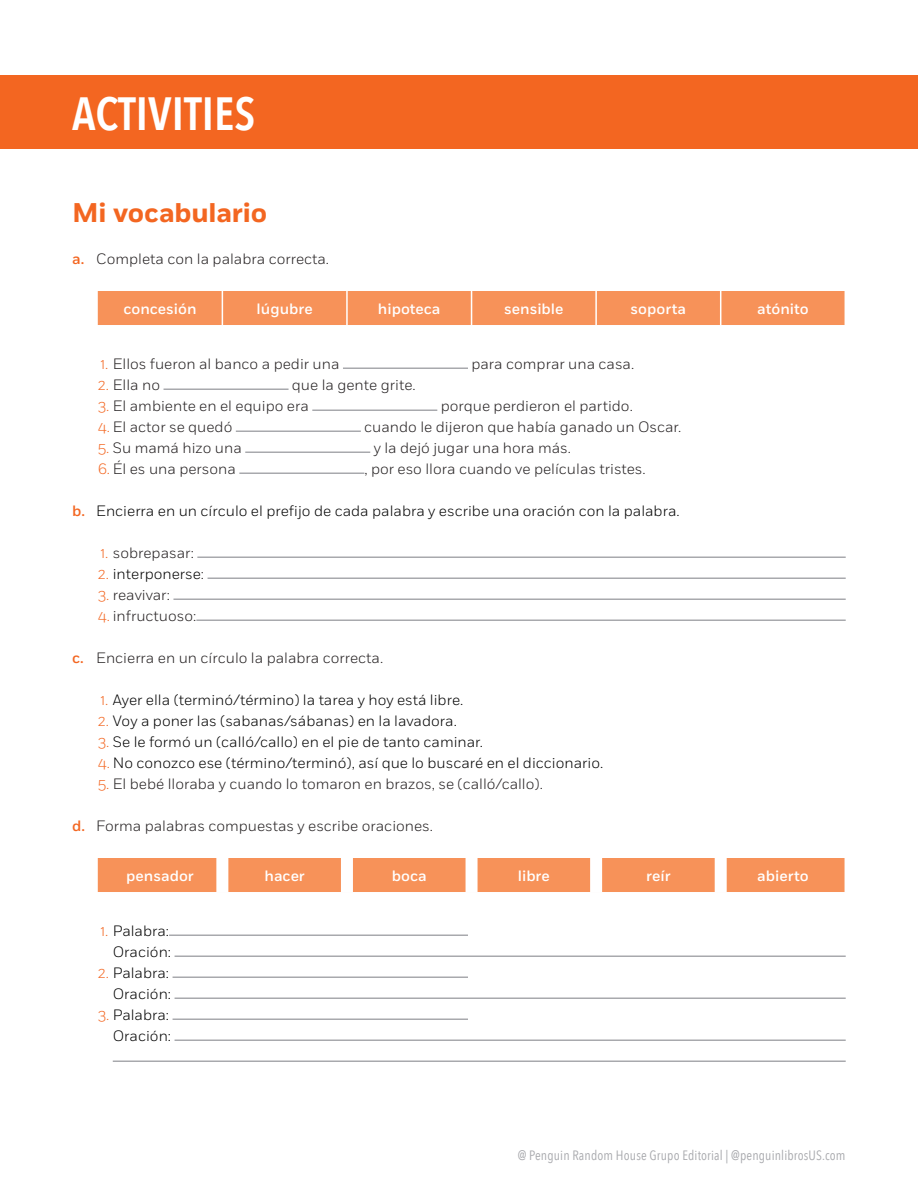
<style>
.page{position:relative;width:918px;height:1188px;background:#fff}
.page>*{position:absolute;margin:0;border:0;box-sizing:border-box;transform-origin:0 0}
.T2{font:600 46.5px "Avenir Next Condensed";color:#fff}
.t1{font:700 27px "Fort";letter-spacing:-.01em;color:#f36621}
.txt_inciso_núm{font:300 15px "Fort";color:#231f20}
.txt_inciso_núm-2{font:300 15px "Fort";color:#000}
.txt_inciso{font:300 15px "Fort";color:#231f20}
.T_cuadro_Actividad{font:500 15px "Fort";color:#fff}
.txt_inciso-2{font:300 15px "Fort";color:#000}
.txt_inciso_núm_2{font:300 15px "Fort";color:#000}
.t2{font:13.5px "Avenir Next Condensed";letter-spacing:.01em;color:#a8a9ad}
.s1{font-weight:500;color:#f36621}
.s2{color:#f36621}
.s3{color:#231f20}
</style>
<div class="page">
<div style="left:0;top:75px;width:918px;height:74px;background:#f36621"></div>
<div style="left:98px;top:291px;width:747px;height:34px;background:#f79259"></div>
<hr style="left:222px;top:291px;width:1px;height:34px;background:#fff">
<hr style="left:346px;top:291px;width:2px;height:34px;background:#fff">
<hr style="left:471px;top:291px;width:1px;height:34px;background:#fff">
<hr style="left:595px;top:291px;width:2px;height:34px;background:#fff">
<hr style="left:720px;top:291px;width:1px;height:34px;background:#fff">
<hr style="left:343px;top:368px;width:125px;height:1px;background:#a8a9ad">
<hr style="left:164px;top:388px;width:125px;height:2px;background:#a8a9ad">
<hr style="left:312px;top:410px;width:125px;height:1px;background:#a8a9ad">
<hr style="left:236px;top:430px;width:125px;height:2px;background:#a8a9ad">
<hr style="left:245px;top:452px;width:125px;height:1px;background:#a8a9ad">
<hr style="left:239px;top:472px;width:125px;height:2px;background:#a8a9ad">
<hr style="left:197px;top:556px;width:649px;height:2px;background:#a8a9ad">
<hr style="left:208px;top:578px;width:638px;height:1px;background:#a8a9ad">
<hr style="left:173px;top:598px;width:673px;height:2px;background:#a8a9ad">
<hr style="left:196px;top:620px;width:650px;height:1px;background:#a8a9ad">
<div style="left:98px;top:858px;width:747px;height:34px;background:#f79259"></div>
<div style="left:216px;top:858px;width:12px;height:34px;background:#fff"></div>
<div style="left:341px;top:858px;width:12px;height:34px;background:#fff"></div>
<div style="left:466px;top:858px;width:12px;height:34px;background:#fff"></div>
<div style="left:590px;top:858px;width:12px;height:34px;background:#fff"></div>
<div style="left:715px;top:858px;width:12px;height:34px;background:#fff"></div>
<hr style="left:169px;top:934px;width:299px;height:2px;background:#a8a9ad">
<hr style="left:175px;top:956px;width:671px;height:1px;background:#a8a9ad">
<hr style="left:173px;top:976px;width:295px;height:2px;background:#a8a9ad">
<hr style="left:175px;top:998px;width:671px;height:1px;background:#a8a9ad">
<hr style="left:173px;top:1018px;width:295px;height:2px;background:#a8a9ad">
<hr style="left:175px;top:1040px;width:671px;height:1px;background:#a8a9ad">
<hr style="left:113px;top:1060px;width:733px;height:2px;background:#a8a9ad">
<p class="T2" style="left:72px;top:73px;width:184px">ACTIVITIES</p>
<p class="t1" style="left:72px;top:196px;width:196px">Mi vocabulario</p>
<p class="txt_inciso" style="left:72px;top:250px;width:258px"><span class="s1">a.</span> Completa con la palabra correcta.</p>
<p class="T_cuadro_Actividad" style="left:124px;top:299px;width:75px">concesión</p>
<p class="T_cuadro_Actividad" style="left:257px;top:299px;width:58px">lúgubre</p>
<p class="T_cuadro_Actividad" style="left:378px;top:299px;width:64px">hipoteca</p>
<p class="T_cuadro_Actividad" style="left:504px;top:299px;width:61px">sensible</p>
<p class="T_cuadro_Actividad" style="left:631px;top:299px;width:57px">soporta</p>
<p class="T_cuadro_Actividad" style="left:757px;top:299px;width:53px">atónito</p>
<p class="txt_inciso_núm" style="left:101px;top:355px;width:240px"><span class="s2">1.</span> Ellos fueron al banco a pedir una</p>
<p class="txt_inciso_núm" style="left:471px;top:355px;width:164px">para comprar una casa.</p>
<p class="txt_inciso_núm" style="left:98px;top:376px;width:64px"><span class="s2">2.</span> Ella no</p>
<p class="txt_inciso_núm" style="left:292px;top:376px;width:125px">que la gente grite.</p>
<p class="txt_inciso_núm" style="left:98px;top:397px;width:213px"><span class="s2">3.</span> El ambiente en el equipo era</p>
<p class="txt_inciso_núm" style="left:441px;top:397px;width:194px">porque perdieron el partido.</p>
<p class="txt_inciso_núm" style="left:98px;top:418px;width:136px"><span class="s2">4.</span> El actor se quedó</p>
<p class="txt_inciso_núm" style="left:364px;top:418px;width:319px">cuando le dijeron que había ganado un Oscar.</p>
<p class="txt_inciso_núm" style="left:98px;top:439px;width:146px"><span class="s2">5.</span> Su mamá hizo una</p>
<p class="txt_inciso_núm" style="left:374px;top:439px;width:199px">y la dejó jugar una hora más.</p>
<p class="txt_inciso_núm" style="left:98px;top:460px;width:140px"><span class="s2">6.</span> Él es una persona</p>
<p class="txt_inciso_núm" style="left:364px;top:460px;width:283px">, por eso llora cuando ve películas tristes.</p>
<p class="txt_inciso-2" style="left:72px;top:502px;width:609px"><span class="s1">b.</span> Encierra en un círculo el prefijo de cada palabra y escribe una oración con la palabra.</p>
<p class="txt_inciso_núm" style="left:101px;top:544px;width:95px"><span class="s2">1.</span> sobrepasar:</p>
<p class="txt_inciso_núm-2" style="left:98px;top:565px;width:108px"><span class="s2">2.</span> interponerse<span class="s3">:</span></p>
<p class="txt_inciso_núm" style="left:98px;top:586px;width:74px"><span class="s2">3.</span> reavivar:</p>
<p class="txt_inciso_núm" style="left:98px;top:607px;width:100px"><span class="s2">4.</span> infructuoso:</p>
<p class="txt_inciso" style="left:72px;top:649px;width:312px"><span class="s1">c.</span> Encierra en un círculo la palabra correcta.</p>
<p class="txt_inciso_núm-2" style="left:101px;top:691px;width:364px"><span class="s2">1.</span> Ayer ella (terminó/término) la tarea y hoy está libre.</p>
<p class="txt_inciso_núm-2" style="left:98px;top:712px;width:361px"><span class="s2">2.</span> Voy a poner las (sabanas/sábanas) en la lavadora.</p>
<p class="txt_inciso_núm-2" style="left:98px;top:733px;width:387px"><span class="s2">3.</span> Se le formó un (calló/callo) en el pie de tanto caminar.</p>
<p class="txt_inciso_núm-2" style="left:98px;top:754px;width:507px"><span class="s2">4.</span> No conozco ese (término/terminó), así que lo buscaré en el diccionario.</p>
<p class="txt_inciso_núm" style="left:98px;top:775px;width:447px"><span class="s2">5.</span> El bebé lloraba y cuando lo tomaron en brazos, se (calló/callo).</p>
<p class="txt_inciso" style="left:72px;top:817px;width:362px"><span class="s1">d.</span> Forma palabras compuestas y escribe oraciones.</p>
<p class="T_cuadro_Actividad" style="left:126px;top:866px;width:69px">pensador</p>
<p class="T_cuadro_Actividad" style="left:264px;top:866px;width:42px">hacer</p>
<p class="T_cuadro_Actividad" style="left:392px;top:866px;width:36px">boca</p>
<p class="T_cuadro_Actividad" style="left:518px;top:866px;width:34px">libre</p>
<p class="T_cuadro_Actividad" style="left:646px;top:866px;width:26px">reír</p>
<p class="T_cuadro_Actividad" style="left:757px;top:866px;width:53px">abierto</p>
<p class="txt_inciso_núm-2" style="left:101px;top:922px;width:70px"><span class="s2">1.</span> Palabra:</p>
<p class="txt_inciso_núm_2" style="left:113px;top:943px;width:60px">Oración:</p>
<p class="txt_inciso_núm-2" style="left:98px;top:964px;width:73px"><span class="s2">2.</span> Palabra:</p>
<p class="txt_inciso_núm_2" style="left:113px;top:985px;width:60px">Oración:</p>
<p class="txt_inciso_núm-2" style="left:98px;top:1006px;width:73px"><span class="s2">3.</span> Palabra:</p>
<p class="txt_inciso_núm_2" style="left:113px;top:1027px;width:60px">Oración:</p>
<p class="t2" style="left:518px;top:1143px;width:329px">@ Penguin Random House Grupo Editorial | @penguinlibrosUS.com</p>
</div>
